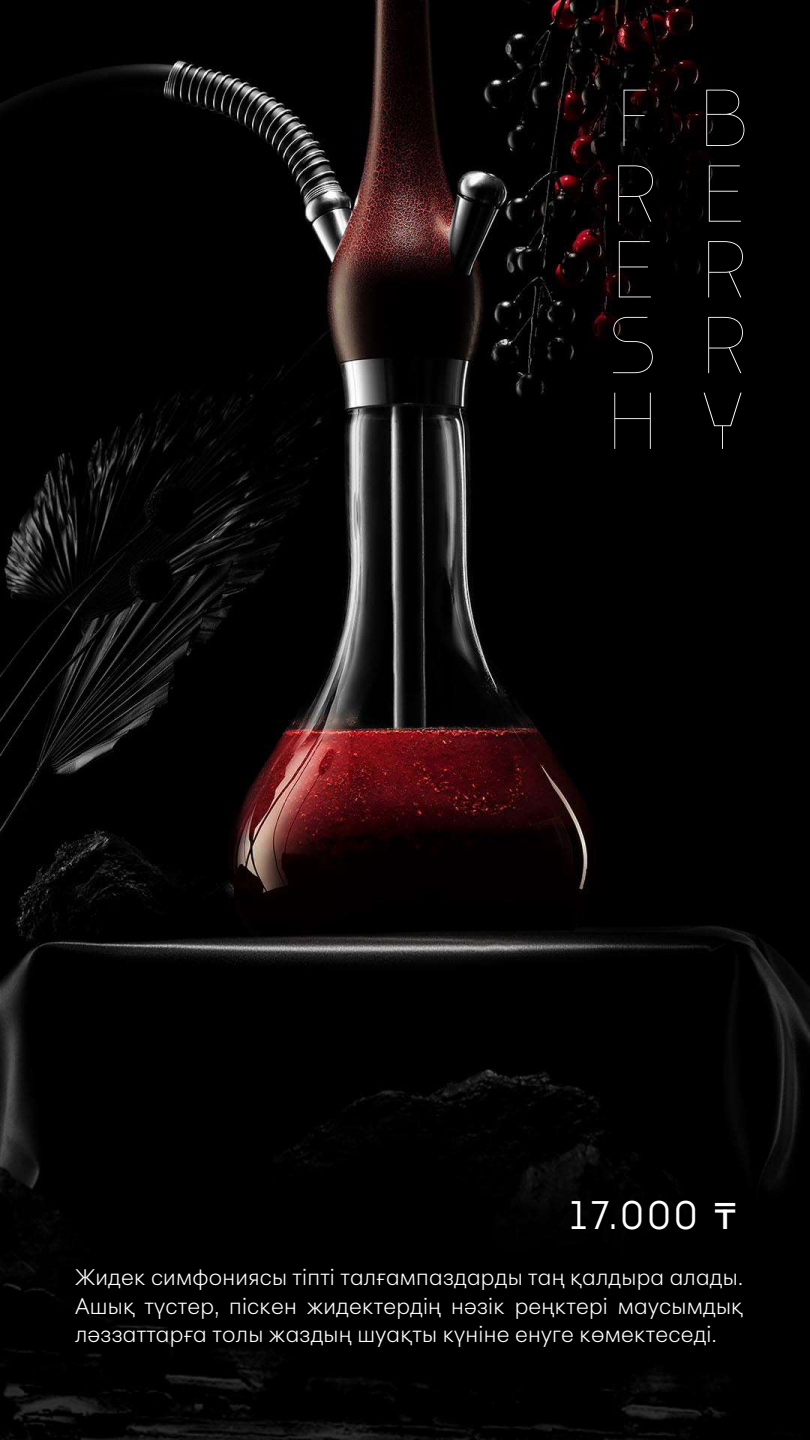
<style>
.page{position:relative;width:810px;height:1440px;background:#fff}
.page>*{position:absolute;margin:0;border:0;box-sizing:border-box;transform-origin:0 0}
.t1{font:100 75px/75.8px "Noka Trial";color:#fff;text-align:justify}
.t2{font:500 37.2px "Noka Trial";color:#fff}
.t3{font:22.5px/28.5px "Peridot PE Variable";letter-spacing:.01em;color:#fff;text-align:justify}
.s1{font-family:"Peridot PE Variable";font-weight:400}
</style>
<div class="page">
<img style="left:0;top:0;width:810px;height:1440px">
<h1 class="t1" style="left:606px;top:78px;width:49px">F R E S H</h1>
<h1 class="t1" style="left:698px;top:78px;width:48px">B E R R Y</h1>
<h2 class="t2" style="left:568px;top:1192px;width:171px">17.000 <span class="s1">₸</span></h2>
<p class="t3" style="left:75px;top:1261px;width:669px">Жидек симфониясы тіпті талғампаздарды таң қалдыра алады.<br>Ашық түстер, піскен жидектердің нәзік реңктері маусымдық ләззаттарға толы жаздың шуақты күніне енуге көмектеседі.</p>
</div>
